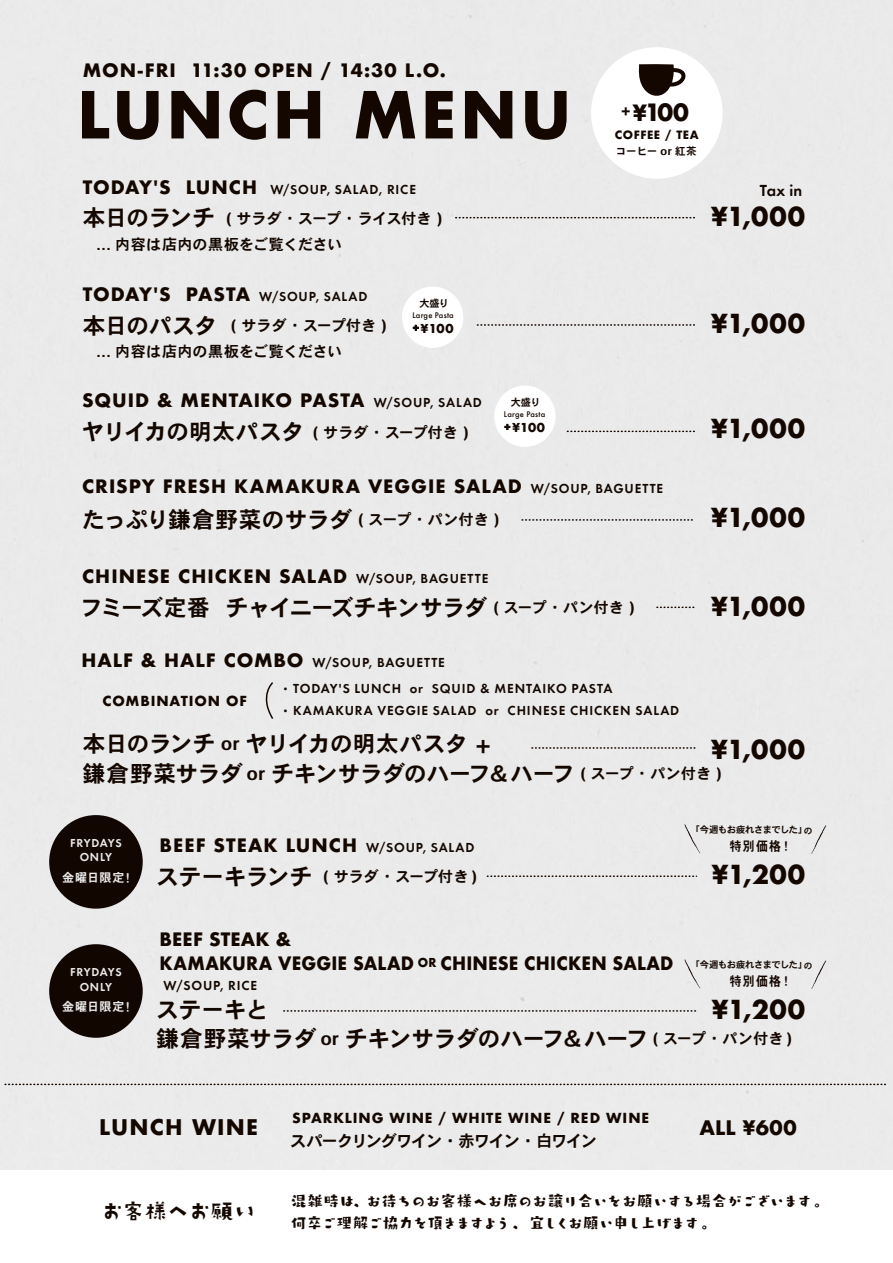
<style>
.page{position:relative;width:893px;height:1263px;background:#fff}
.page>*{position:absolute;margin:0;border:0;box-sizing:border-box;transform-origin:0 0}
.t1{font:700 63px "Futura";letter-spacing:.045em;color:#140700}
.t2{font:700 25.5px "Futura";letter-spacing:.035em;color:#140700}
.t3{font:24px "AB kirigirisu";letter-spacing:-.065em;color:#140700}
.t4{font:700 23.25px "Futura";color:#140700}
.t5{font:22.5px/29.2px "Heisei Kaku Go Std W7";letter-spacing:-.005em;color:#140700}
.t6{font:22.5px "Heisei Kaku Go Std W7";letter-spacing:-.025em;color:#140700}
.t7{font:700 21px "Futura";letter-spacing:.055em;color:#140700}
.t8{font:700 19.5px "Futura";letter-spacing:.01em;color:#140700}
.t9{font:700 18px "Futura";letter-spacing:.05em;color:#140700}
.t10{font:700 18px/23.1px "Futura";letter-spacing:.01em;color:#140700}
.t11{font:700 18px "Futura";letter-spacing:.03em;color:#140700}
.t12{font:16.5px/22.5px "Baby Pop Std EB";letter-spacing:-.105em;color:#140700}
.t13{font:600 16.5px "Futura Round";color:#140700}
.t14{font:16.35px "Heisei Kaku Go Std W7";letter-spacing:-.08em;color:#140700}
.t15{font:15px "Heisei Kaku Go Std W7";letter-spacing:.005em;color:#140700}
.t16{font:600 13.5px "Futura Round";letter-spacing:.065em;color:#140700}
.t17{font:700 13.5px "Futura";letter-spacing:.065em;color:#140700}
.t18{font:13.05px "Heisei Kaku Go Std W7";letter-spacing:.105em;color:#140700;scale:.91 1}
.t19{font:700 12px "Futura";letter-spacing:.015em;color:#140700}
.t20{font:12px "Heisei Kaku Go Std W7";letter-spacing:.035em;color:#fff}
.t21{font:600 11.85px/14.5px "Futura Round";letter-spacing:.05em;color:#fff;text-align:center}
.t22{font:700 11.1px "Futura";letter-spacing:.05em;color:#140700}
.t23{font:10.5px "Heisei Kaku Go Std W7";letter-spacing:.005em;color:#140700}
.t24{font:10.05px "Heisei Kaku Go Std W7";letter-spacing:-.035em;color:#140700}
.t25{font:9.3px "Heisei Kaku Go Std W7";letter-spacing:-.045em;color:#140700}
.t26{font:500 7.5px "Futura";letter-spacing:.035em;color:#140700}
.s1{font-size:21.9px}
.s2{font-family:"Futura";font-weight:700;font-size:18px}
.s3{font-size:22.5px}
.s4{font-family:"Futura Round";font-weight:600;font-size:13.5px}
.s5{font-size:9.45px}
.s6{font-size:15px}
.s7{font-family:"Koz Go Pro";font-weight:400}
.s8{font-size:17.25px}
.s9{font-size:27px}
.s10{font-size:8.7px}
.s11{font-size:12px;color:#fff}
.s12{font-size:13.2px;color:#fff}
.s13{font-size:12px}
.s14{font-size:13.2px}
</style>
<div class="page">
<div style="left:0;top:0;width:893px;height:1170px;background:#eaeaea"></div>
<svg style="left:522px;top:519px;width:173px;height:2px"></svg>
<svg style="left:657px;top:607px;width:38px;height:1px"></svg>
<div style="left:591px;top:47px;width:132px;height:132px;background:#fff;border-radius:50%"></div>
<svg style="left:638px;top:64px;width:48px;height:32px"></svg>
<svg style="left:259px;top:681px;width:16px;height:40px"></svg>
<svg style="left:532px;top:747px;width:163px;height:2px"></svg>
<svg style="left:5px;top:1084px;width:883px;height:1px"></svg>
<svg style="left:487px;top:875px;width:209px;height:2px"></svg>
<div style="left:49px;top:815px;width:94px;height:94px;background:#140700;border-radius:50%"></div>
<svg style="left:684px;top:824px;width:17px;height:31px"></svg>
<svg style="left:811px;top:825px;width:15px;height:30px"></svg>
<svg style="left:567px;top:431px;width:128px;height:1px"></svg>
<div style="left:494px;top:386px;width:62px;height:61px;background:#fff;border-radius:50%"></div>
<svg style="left:504px;top:424px;width:6px;height:6px"></svg>
<svg style="left:284px;top:1010px;width:412px;height:2px"></svg>
<div style="left:49px;top:944px;width:94px;height:94px;background:#140700;border-radius:50%"></div>
<svg style="left:684px;top:959px;width:17px;height:31px"></svg>
<svg style="left:811px;top:960px;width:15px;height:30px"></svg>
<svg style="left:456px;top:217px;width:239px;height:1px"></svg>
<svg style="left:477px;top:324px;width:218px;height:2px"></svg>
<div style="left:402px;top:287px;width:61px;height:61px;background:#fff;border-radius:50%"></div>
<svg style="left:413px;top:325px;width:6px;height:6px"></svg>
<p class="t9" style="left:83px;top:58px;width:365px">MON-FRI 11:30 OPEN / 14:30 L.O.</p>
<h1 class="t1" style="left:77px;top:69px;width:496px">LUNCH MENU</h1>
<p class="t4" style="left:621px;top:96px;width:69px"><sup>+</sup> <span class="s1">¥</span>100</p>
<p class="t22" style="left:615px;top:127px;width:85px">COFFEE / TEA</p>
<p class="t23" style="left:616px;top:144px;width:82px">コーヒー or 紅茶</p>
<p class="t16" style="left:83px;top:180px;width:335px"><span class="s2">TODAY'S LUNCH</span> W/SOUP, SALAD, RICE</p>
<p class="t15" style="left:83px;top:209px;width:361px"><span class="s3">本日のランチ</span> ( サラダ・スープ・ライス付き )</p>
<h2 class="t2" style="left:711px;top:198px;width:96px">¥1,000</h2>
<p class="t13" style="left:760px;top:178px;width:44px">Tax in</p>
<p class="t15" style="left:96px;top:236px;width:247px">... 内容は店内の黒板をご覧ください</p>
<p class="t11" style="left:83px;top:281px;width:286px">TODAY'S PASTA <span class="s4">W/SOUP, SALAD</span></p>
<p class="t15" style="left:83px;top:316px;width:305px"><span class="s3">本日のパスタ</span> ( サラダ・スープ付き )</p>
<h2 class="t2" style="left:711px;top:305px;width:96px">¥1,000</h2>
<p class="t24" style="left:419px;top:298px;width:31px">大盛り</p>
<p class="t19" style="left:413px;top:320px;width:42px"><span class="s5">+</span>¥100</p>
<p class="t26" style="left:412px;top:310px;width:43px">Large Pasta</p>
<p class="t15" style="left:96px;top:342px;width:247px">... 内容は店内の黒板をご覧ください</p>
<p class="t9" style="left:82px;top:388px;width:401px">SQUID &amp; MENTAIKO PASTA <span class="s4">W/SOUP, SALAD</span></p>
<p class="t15" style="left:82px;top:423px;width:388px"><span class="s3">ヤリイカの明太パスタ</span> ( サラダ・スープ付き )</p>
<h2 class="t2" style="left:711px;top:410px;width:96px">¥1,000</h2>
<p class="t24" style="left:511px;top:397px;width:31px">大盛り</p>
<p class="t19" style="left:504px;top:419px;width:42px"><span class="s5">+</span>¥100</p>
<p class="t26" style="left:504px;top:409px;width:43px">Large Pasta</p>
<p class="t9" style="left:82px;top:473px;width:583px">CRISPY FRESH KAMAKURA VEGGIE SALAD <span class="s4">W/SOUP, BAGUETTE</span></p>
<p class="t5" style="left:82px;top:505px;width:418px">たっぷり鎌倉野菜のサラダ <span class="s6">( スープ・パン付き )</span></p>
<h2 class="t2" style="left:711px;top:499px;width:96px">¥1,000</h2>
<p class="t9" style="left:82px;top:563px;width:408px">CHINESE CHICKEN SALAD <span class="s4">W/SOUP, BAGUETTE</span></p>
<p class="t6" style="left:80px;top:594px;width:556px">フミーズ定番 チャイニーズチキンサラダ <span class="s6">( スープ・パン付き )</span></p>
<h2 class="t2" style="left:711px;top:588px;width:96px">¥1,000</h2>
<p class="t16" style="left:81px;top:653px;width:365px"><span class="s2">HALF &amp; HALF COMBO</span> W/SOUP, BAGUETTE</p>
<p class="t16" style="left:279px;top:700px;width:402px"><span class="s7">・</span>KAMAKURA VEGGIE SALAD or CHINESE CHICKEN SALAD</p>
<p class="t16" style="left:279px;top:679px;width:335px"><span class="s7">・</span>TODAY'S LUNCH or SQUID &amp; MENTAIKO PASTA</p>
<p class="t17" style="left:102px;top:691px;width:146px">COMBINATION OF</p>
<p class="t5" style="left:83px;top:730px;width:640px">本日のランチ <span class="s8">or</span> ヤリイカの明太パスタ <span class="s9">+<br></span>鎌倉野菜サラダ <span class="s8">or</span> チキンサラダのハーフ＆ハーフ <span class="s6">( スープ・パン付き )</span></p>
<h2 class="t2" style="left:711px;top:731px;width:96px">¥1,000</h2>
<p class="t25" style="left:691px;top:824px;width:123px">「今週もお疲れさまでした」<span class="s10">の</span></p>
<p class="t9" style="left:160px;top:832px;width:316px">BEEF STEAK LUNCH <span class="s4">W/SOUP, SALAD</span></p>
<p class="t15" style="left:62px;top:867px;width:416px"><span class="s11">金曜日限定</span><span class="s12">！</span> <span class="s3">ステーキランチ</span> ( サラダ・スープ付き )</p>
<h2 class="t2" style="left:711px;top:856px;width:95px">¥1,200</h2>
<p class="t21" style="left:70px;top:835px;width:53px">FRYDAYS<br>ONLY</p>
<p class="t18" style="left:730px;top:838px;width:70px">特別価格！</p>
<p class="t10" style="left:160px;top:928px;width:515px">BEEF STEAK &amp;<br>KAMAKURA VEGGIE SALAD <span class="s13">OR</span> CHINESE CHICKEN SALAD</p>
<p class="t16" style="left:164px;top:976px;width:95px">W/SOUP, RICE</p>
<p class="t5" style="left:157px;top:996px;width:637px;line-height:28.5px">ステーキと<br>鎌倉野菜サラダ <span class="s8">or</span> チキンサラダのハーフ＆ハーフ <span class="s6">( スープ・パン付き )</span></p>
<p class="t25" style="left:691px;top:959px;width:123px">「今週もお疲れさまでした」<span class="s10">の</span></p>
<p class="t21" style="left:70px;top:964px;width:53px">FRYDAYS<br>ONLY</p>
<p class="t18" style="left:730px;top:973px;width:70px">特別価格！</p>
<p class="t20" style="left:62px;top:999px;width:73px">金曜日限定<span class="s14">！</span></p>
<h2 class="t2" style="left:711px;top:991px;width:95px">¥1,200</h2>
<p class="t17" style="left:292px;top:1108px;width:359px">SPARKLING WINE / WHITE WINE / RED WINE</p>
<p class="t14" style="left:290px;top:1131px;width:308px">スパークリングワイン・赤ワイン・白ワイン</p>
<p class="t7" style="left:99px;top:1112px;width:160px">LUNCH WINE</p>
<p class="t8" style="left:700px;top:1114px;width:99px">ALL ¥600</p>
<h3 class="t3" style="left:99px;top:1199px;width:159px">お客様へお願い</h3>
<p class="t12" style="left:291px;top:1188px;width:541px">混雑時は、お待ちのお客様へお席のお譲り合いをお願いする場合がございます。何卒ご理解ご協力を頂きますよう、宜しくお願い申し上げます。</p>
</div>
